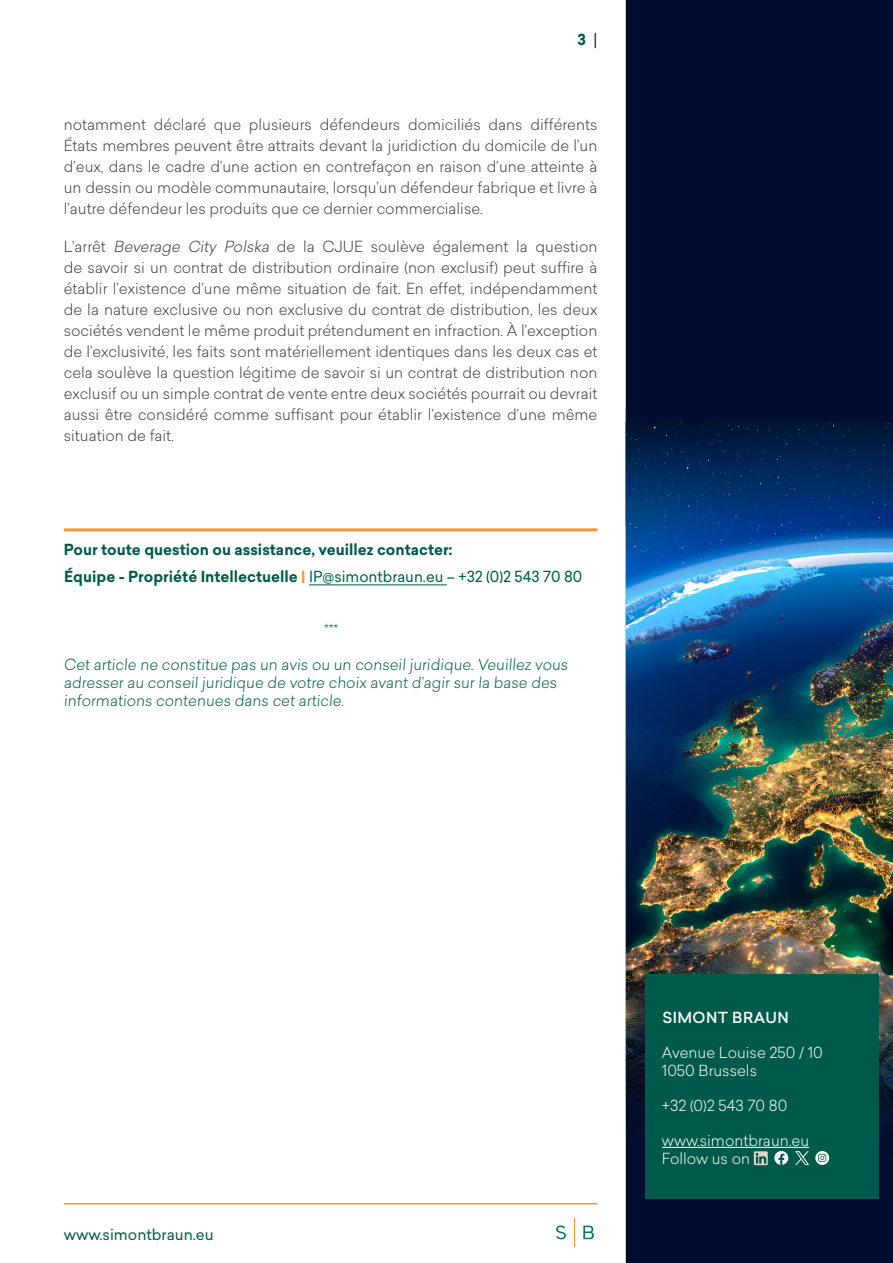
<style>
.page{position:relative;width:893px;height:1263px;background:#fff}
.page>*{position:absolute;margin:0;border:0;box-sizing:border-box;transform-origin:0 0}
.Liste{font:300 15px/21px "Sailec";color:#3e3e3f;text-align:justify}
.t1{font:300 15px/18px "Sailec";color:#005a4b}
.t2{font:15px "Sailec";color:#005a4b}
.t3{font:300 15px/18px "Sailec";color:#fff}
.Liste-2{font:700 15px "Sailec";color:#005a4b}
.t4{font:500 15px "Sailec";letter-spacing:.03em;color:#fff}
.s1{font-family:"Klavika";font-weight:500;color:#000e32}
.s2{font-style:italic}
.s3{font-weight:700}
.s4{font-weight:700;color:#f7932c}
</style>
<div class="page">
<hr style="left:64px;top:1203px;width:533px;height:1px;background:#f7932c">
<svg style="left:574px;top:1218px;width:1px;height:28px"></svg>
<svg style="left:556px;top:1225px;width:10px;height:14px"></svg>
<svg style="left:583px;top:1225px;width:11px;height:14px"></svg>
<div style="left:626px;top:0;width:267px;height:408px;background:#000e32"></div>
<div style="left:626px;top:408px;width:267px;height:855px;background:#000e32"></div>
<img style="left:626px;top:421px;width:267px;height:738px">
<div style="left:645px;top:974px;width:234px;height:224px;background:#005a4b"></div>
<hr style="left:662px;top:1147px;width:147px;height:1px;background:#fff">
<svg style="left:774px;top:1151px;width:14px;height:14px"></svg>
<svg style="left:754px;top:1151px;width:14px;height:14px"></svg>
<svg style="left:815px;top:1151px;width:14px;height:14px"></svg>
<svg style="left:795px;top:1151px;width:14px;height:14px"></svg>
<hr style="left:309px;top:584px;width:138px;height:1px;background:#005a4b">
<hr style="left:64px;top:528px;width:533px;height:3px;background:#f7932c">
<p class="Liste-2" style="left:578px;top:28px;width:21px">3 <span class="s1">|</span></p>
<p class="Liste" style="left:64px;top:114px;width:535px">notamment déclaré que plusieurs défendeurs domiciliés dans différents États membres peuvent être attraits devant la juridiction du domicile de l’un d’eux, dans le cadre d’une action en contrefaçon en raison d’une atteinte à un dessin ou modèle communautaire, lorsqu’un défendeur fabrique et livre à l’autre défendeur les produits que ce dernier commercialise.</p>
<p class="Liste" style="left:64px;top:236px;width:535px">L’arrêt <span class="s2">Beverage City Polska</span> de la CJUE soulève également la question de savoir si un contrat de distribution ordinaire (non exclusif) peut suffire à établir l’existence d’une même situation de fait. En effet, indépendamment de la nature exclusive ou non exclusive du contrat de distribution, les deux sociétés vendent le même produit prétendument en infraction. À l’exception de l’exclusivité, les faits sont matériellement identiques dans les deux cas et cela soulève la question légitime de savoir si un contrat de distribution non exclusif ou un simple contrat de vente entre deux sociétés pourrait ou devrait aussi être considéré comme suffisant pour établir l’existence d’une même situation de fait.</p>
<p class="Liste-2" style="left:64px;top:539px;width:390px">Pour toute question ou assistance, veuillez contacter:</p>
<p class="t2" style="left:64px;top:566px;width:520px"><span class="s3">Équipe - Propriété Intellectuelle</span> <span class="s4">|</span> IP@simontbraun.eu – +32 (0)2 543 70 80</p>
<p class="t1" style="left:324px;top:620px;width:17px">***</p>
<p class="t1" style="left:64px;top:655px;width:507px">Cet article ne constitue pas un avis ou un conseil juridique. Veuillez vous adresser au conseil juridique de votre choix avant d’agir sur la base des informations contenues dans cet article.</p>
<p class="t2" style="left:64px;top:1223px;width:151px">www.simontbraun.eu</p>
<p class="t4" style="left:662px;top:1007px;width:128px">SIMONT BRAUN</p>
<p class="t3" style="left:662px;top:1043px;width:162px">Avenue Louise 250 / 10<br>1050 Brussels</p>
<p class="t3" style="left:662px;top:1096px;width:127px">+32 (0)2 543 70 80</p>
<p class="t3" style="left:662px;top:1131px;width:149px">www.simontbraun.eu<br>Follow us on</p>
</div>
